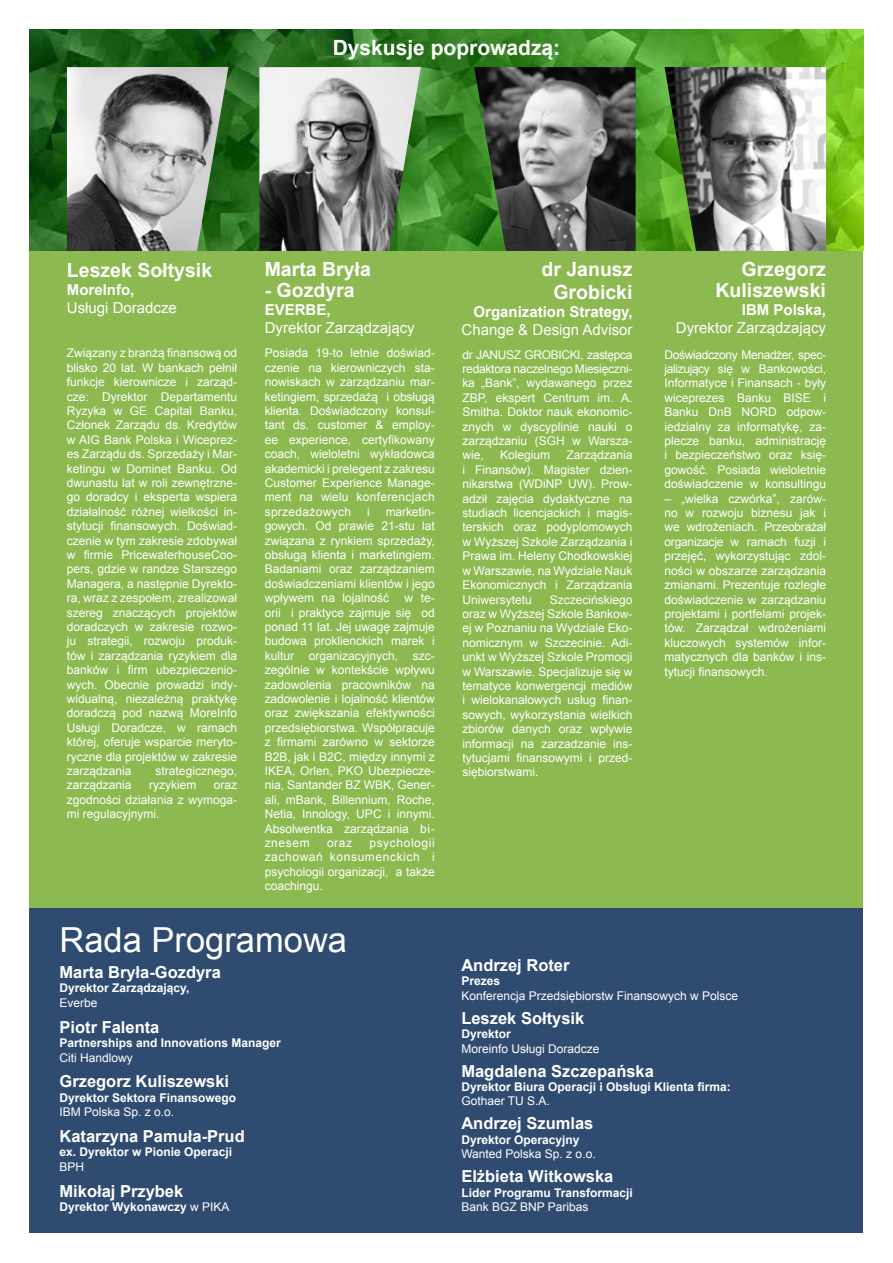
<style>
.page{position:relative;width:893px;height:1263px;background:#fff}
.page>*{position:absolute;margin:0;border:0;box-sizing:border-box;transform-origin:0 0}
.t1{font:34.5px "Arial";color:#fff}
.t2{font:700 21px "Arial";color:#fff}
.t3{font:700 19.5px/23.4px "Arial";color:#fff;text-align:right}
.t4{font:700 16.5px "Arial";color:#fff}
.t5{font:15px "Arial";color:#fff}
.t6{font:700 15px "Arial";color:#fff}
.t7{font:12px/14.4px "Arial";color:#fff;text-align:justify}
.t8{font:700 12px "Arial";color:#fff}
.s1{font-weight:400}
</style>
<div class="page">
<div style="left:30px;top:30px;width:833px;height:1203px;background:#8db951"></div>
<div style="left:30px;top:909px;width:833px;height:324px;background:#2f4b70"></div>
<img style="left:30px;top:30px;width:833px;height:221px">
<img style="left:664px;top:67px;width:162px;height:184px">
<img style="left:474px;top:67px;width:162px;height:184px">
<img style="left:67px;top:67px;width:161px;height:184px">
<img style="left:259px;top:67px;width:162px;height:184px">
<h2 class="t2" style="left:333px;top:34px;width:229px">Dyskusje poprowadzą:</h2>
<h3 class="t3" style="left:67px;top:259px;width:147px">Leszek Sołtysik</h3>
<p class="t6" style="left:67px;top:280px;width:69px">MoreInfo,</p>
<p class="t5" style="left:67px;top:298px;width:112px">Usługi Doradcze</p>
<p class="t7" style="left:67px;top:346px;width:172px">Związany z branżą finansową od blisko 20 lat. W bankach pełnił funkcje kierownicze i zarząd&shy;cze: Dyrektor Departamentu Ryzyka w GE Capital Banku, Członek Zarządu ds. Kredytów w AIG Bank Polska i Wiceprez&shy;es Zarządu ds. Sprzedaży i Mar&shy;ketingu w Dominet Banku. Od dwunastu lat w roli zewnętrzne&shy;go doradcy i eksperta wspiera działalność różnej wielkości in&shy;stytucji finansowych. Doświad&shy;czenie w tym zakresie zdobywał w firmie PricewaterhouseCoo&shy;pers, gdzie w randze Starszego Managera, a następnie Dyrekto&shy;ra, wraz z zespołem, zrealizował szereg znaczących projektów doradczych w zakresie rozwo&shy;ju strategii, rozwoju produk&shy;tów i zarządzania ryzykiem dla banków i firm ubezpieczenio&shy;wych. Obecnie prowadzi indy&shy;widualną, niezależną praktykę doradczą pod nazwą MoreInfo Usługi Doradcze, w ramach której, oferuje wsparcie meryto&shy;ryczne dla projektów w zakresie zarządzania</p>
<p class="t7" style="left:156px;top:764px;width:83px">strategicznego,</p>
<p class="t7" style="left:67px;top:778px;width:66px">zarządzania</p>
<p class="t7" style="left:149px;top:778px;width:49px">ryzykiem</p>
<p class="t7" style="left:67px;top:778px;width:172px;text-indent:147px">oraz zgodności działania z wymoga&shy;mi regulacyjnymi.</p>
<h3 class="t3" style="left:265px;top:258px;width:108px">Marta Bryła</h3>
<h3 class="t3" style="left:265px;top:279px;width:91px">- Gozdyra</h3>
<p class="t6" style="left:265px;top:300px;width:67px">EVERBE,</p>
<p class="t5" style="left:265px;top:318px;width:152px">Dyrektor Zarządzający</p>
<p class="t7" style="left:265px;top:346px;width:172px">Posiada 19-to letnie doświad&shy;czenie na kierowniczych sta&shy;nowiskach w zarządzaniu mar&shy;ketingiem, sprzedażą i obsługą klienta. Doświadczony konsul&shy;tant ds. customer &amp; employ&shy;ee experience, certyfikowany coach, wieloletni wykładowca akademicki i prelegent z zakresu Customer Experience Manage&shy;ment na wielu konferencjach sprzedażowych</p>
<p class="t7" style="left:265px;top:504px;width:172px;text-indent:121px">marketin&shy;gowych. Od prawie 21-stu lat związana z rynkiem sprzedaży, obsługą klienta i marketingiem.<br>Badaniami oraz zarządzaniem doświadczeniami klientów i jego wpływem na lojalność</p>
<p class="t7" style="left:367px;top:504px;width:4px">i</p>
<p class="t7" style="left:265px;top:591px;width:172px;text-indent:140px">w te&shy;orii i praktyce zajmuje się od ponad 11 lat. Jej uwagę zajmuje budowa proklienckich marek i kultur organizacyjnych, szc&shy;zególnie w kontekście wpływu zadowolenia pracowników na zadowolenie i lojalność klientów oraz zwiększania efektywności przedsiębiorstwa. Współpracuje z firmami zarówno w sektorze B2B, jak i B2C, między innymi z IKEA, Orlen, PKO Ubezpiecze&shy;nia, Santander BZ WBK, Gener&shy;ali, mBank, Billennium, Roche, Netia, Innology, UPC i innymi.<br>Absolwentka zarządzania bi&shy;znesem</p>
<p class="t7" style="left:265px;top:836px;width:172px;text-indent:105px">psychologii zachowań konsumenckich i psychologii organizacji, a także coachingu.</p>
<p class="t7" style="left:327px;top:836px;width:27px">oraz</p>
<h3 class="t3" style="left:541px;top:258px;width:93px">dr Janusz<br>Grobicki</h3>
<p class="t6" style="left:474px;top:302px;width:160px">Organization Strategy,</p>
<p class="t5" style="left:462px;top:320px;width:172px">Change &amp; Design Advisor</p>
<p class="t7" style="left:462px;top:347px;width:172px">dr JANUSZ GROBICKI, zastępca redaktora naczelnego Miesięczni&shy;ka „Bank”, wydawanego przez ZBP, ekspert Centrum im. A.<br>Smitha. Doktor nauk ekonomic&shy;znych w dyscyplinie nauki o zarządzaniu (SGH w Warsza&shy;wie,</p>
<p class="t7" style="left:462px;top:448px;width:172px;text-indent:104px">Zarządzania i Finansów). Magister dzien&shy;nikarstwa (WDiNP UW). Prow&shy;adził zajęcia dydaktyczne na studiach licencjackich i magis&shy;terskich oraz podyplomowych w Wyższej Szkole Zarządzania i Prawa im. Heleny Chodkowskiej w Warszawie, na Wydziale Nauk Ekonomicznych i Zarządzania Uniwersytetu</p>
<p class="t7" style="left:500px;top:448px;width:52px">Kolegium</p>
<p class="t7" style="left:462px;top:592px;width:172px;text-indent:87px">Szczecińskiego oraz w Wyższej Szkole Bankow&shy;ej w Poznaniu na Wydziale Eko&shy;nomicznym w Szczecinie. Adi&shy;unkt w Wyższej Szkole Promocji w Warszawie. Specjalizuje się w tematyce konwergencji mediów i wielokanałowych usług finan&shy;sowych, wykorzystania wielkich zbiorów danych oraz wpływie informacji na zarzadzanie ins&shy;tytucjami finansowymi i przed&shy;siębiorstwami.</p>
<h3 class="t3" style="left:715px;top:259px;width:112px;line-height:21px">Grzegorz<br>Kuliszewski</h3>
<p class="t6" style="left:742px;top:300px;width:86px">IBM Polska,</p>
<p class="t5" style="left:676px;top:318px;width:152px">Dyrektor Zarządzający</p>
<p class="t7" style="left:664px;top:347px;width:163px">Doświadczony Menadżer, spec&shy;jalizujący się w Bankowości, Informatyce i Finansach - były wiceprezes Banku BISE i Banku DnB NORD odpow&shy;iedzialny za informatykę, za&shy;plecze banku, administrację i bezpieczeństwo oraz księ&shy;gowość. Posiada wieloletnie doświadczenie w konsultingu</p>
<p class="t7" style="left:664px;top:491px;width:163px">– „wielka czwórka”, zarów&shy;no w rozwoju biznesu jak i we wdrożeniach. Przeobrażał organizacje w ramach fuzji i przejęć, wykorzystując zdol&shy;ności w obszarze zarządzania zmianami. Prezentuje rozległe doświadczenie w zarządzaniu projektami i portfelami projek&shy;tów. Zarządzał wdrożeniami kluczowych systemów infor&shy;matycznych dla banków i ins&shy;tytucji finansowych.</p>
<h1 class="t1" style="left:60px;top:917px;width:289px">Rada Programowa</h1>
<h3 class="t4" style="left:60px;top:961px;width:163px">Marta Bryła-Gozdyra</h3>
<p class="t8" style="left:60px;top:980px;width:131px">Dyrektor Zarządzający,</p>
<p class="t7" style="left:60px;top:995px;width:40px">Everbe</p>
<h3 class="t4" style="left:60px;top:1016px;width:101px">Piotr Falenta</h3>
<p class="t8" style="left:60px;top:1035px;width:223px">Partnerships and Innovations Manager</p>
<p class="t7" style="left:60px;top:1050px;width:75px">Citi Handlowy</p>
<h3 class="t4" style="left:60px;top:1071px;width:171px">Grzegorz Kuliszewski</h3>
<p class="t8" style="left:60px;top:1090px;width:178px">Dyrektor Sektora Finansowego</p>
<p class="t7" style="left:60px;top:1105px;width:116px">IBM Polska Sp. z o.o.</p>
<h3 class="t4" style="left:60px;top:1125px;width:187px">Katarzyna Pamuła-Prud</h3>
<p class="t8" style="left:60px;top:1144px;width:174px">ex. Dyrektor w Pionie Operacji</p>
<p class="t7" style="left:60px;top:1159px;width:26px">BPH</p>
<h3 class="t4" style="left:60px;top:1180px;width:125px">Mikołaj Przybek</h3>
<p class="t8" style="left:60px;top:1199px;width:171px">Dyrektor Wykonawczy <span class="s1">w PIKA</span></p>
<h3 class="t4" style="left:461px;top:954px;width:110px">Andrzej Roter</h3>
<p class="t8" style="left:461px;top:973px;width:40px">Prezes</p>
<p class="t7" style="left:461px;top:988px;width:278px">Konferencja Przedsiębiorstw Finansowych w Polsce</p>
<h3 class="t4" style="left:461px;top:1007px;width:124px">Leszek Sołtysik</h3>
<p class="t8" style="left:461px;top:1026px;width:51px">Dyrektor</p>
<p class="t7" style="left:461px;top:1041px;width:140px">Moreinfo Usługi Doradcze</p>
<h3 class="t4" style="left:461px;top:1060px;width:194px">Magdalena Szczepańska</h3>
<p class="t8" style="left:461px;top:1079px;width:271px">Dyrektor Biura Operacji i Obsługi Klienta firma:</p>
<p class="t7" style="left:461px;top:1094px;width:90px">Gothaer TU S.A.</p>
<h3 class="t4" style="left:461px;top:1113px;width:134px">Andrzej Szumlas</h3>
<p class="t8" style="left:461px;top:1132px;width:120px">Dyrektor Operacyjny</p>
<p class="t7" style="left:461px;top:1147px;width:136px">Wanted Polska Sp. z o.o.</p>
<h3 class="t4" style="left:461px;top:1165px;width:154px">Elżbieta Witkowska</h3>
<p class="t8" style="left:461px;top:1184px;width:173px">Lider Programu Transformacji</p>
<p class="t7" style="left:461px;top:1200px;width:129px">Bank BGZ BNP Paribas</p>
</div>
